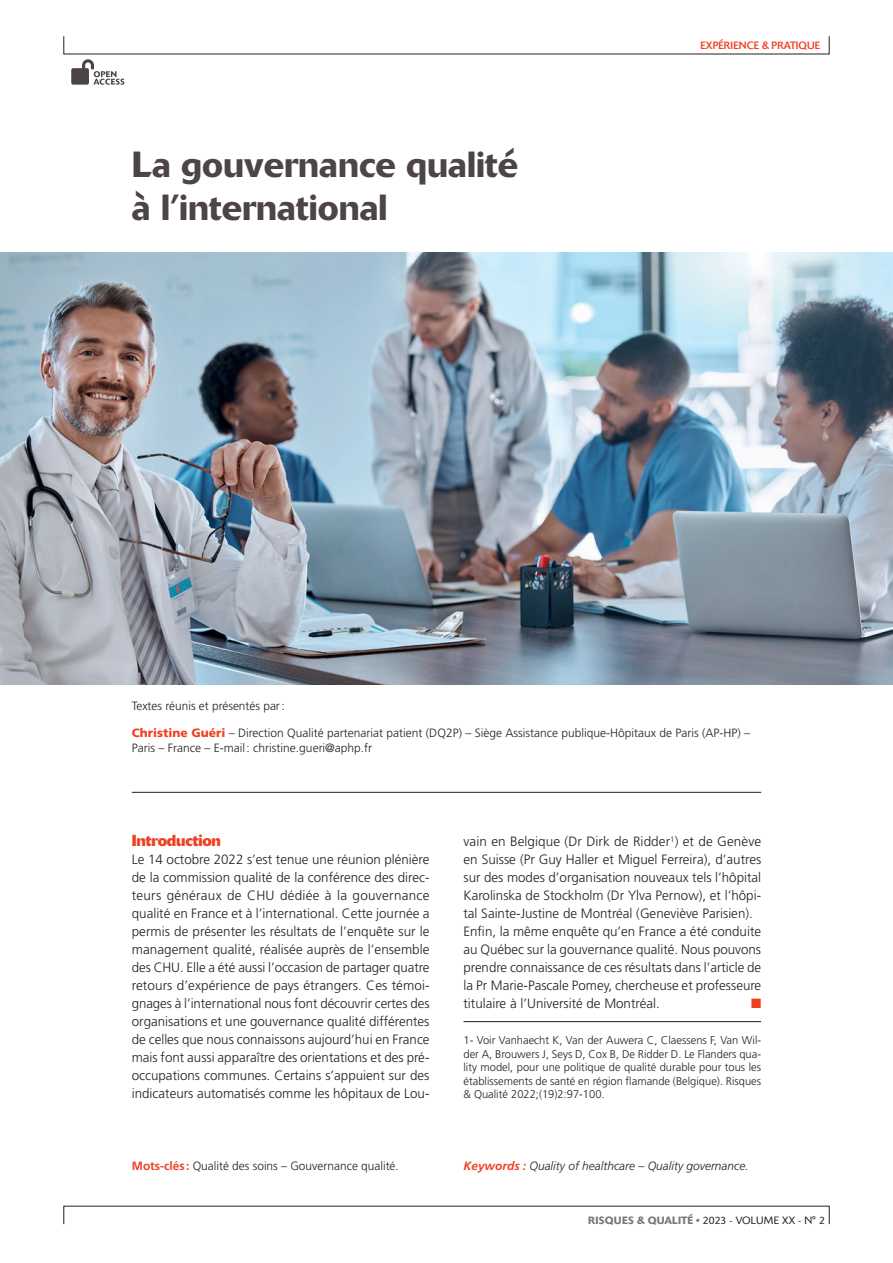
<style>
.page{position:relative;width:893px;height:1263px;background:#fff}
.page>*{position:absolute;margin:0;border:0;box-sizing:border-box;transform-origin:0 0}
.t1{font:500 36px/43.2px "Delta";color:#4d4447}
.t2{font:700 15.75px "Delta";letter-spacing:-.01em;color:#ef4122}
.t3{font:300 13.5px/18px "Frutiger LT Std";color:#231f20;text-align:justify}
.t4{font:13.5px "Zapf Dingbats Std";color:#ef4122}
.t5{font:300 12px/14.4px "Frutiger LT Std";color:#231f20}
.t6{font:italic 300 12px "Frutiger LT Std";color:#231f20}
.t7{font:300 11.25px/13.5px "Frutiger LT Std";color:#231f20;text-align:justify}
.t8{font:300 10.5px "Delta";color:#231f20}
.t9{font:10.5px "Delta";letter-spacing:.01em;color:#ef4122}
.s1{font-weight:900;color:#ef4122}
.s2{font-weight:700;color:#ef4122}
.s3{font-weight:500;color:#76787b}
</style>
<div class="page">
<img style="left:0;top:252px;width:893px;height:432px">
<svg style="left:71px;top:59px;width:53px;height:26px"></svg>
<hr style="left:463px;top:1021px;width:298px;height:1px;background:#231f20">
<hr style="left:132px;top:792px;width:629px;height:1px;background:#231f20">
<h1 class="t1" style="left:132px;top:143px;width:388px">La gouvernance qualité à l’international</h1>
<p class="t9" style="left:701px;top:39px;width:121px">EXPÉRIENCE &amp; PRATIQUE</p>
<p class="t5" style="left:132px;top:699px;width:154px">Textes réunis et présentés par:</p>
<p class="t5" style="left:132px;top:726px;width:620px"><span class="s1">Christine Guéri</span> – Direction Qualité partenariat patient (DQ2P) – Siège Assistance publique-Hôpitaux de Paris (AP-HP) –<br>Paris – France – E-mail: christine.gueri@aphp.fr</p>
<p class="t2" style="left:132px;top:830px;width:91px">Introduction</p>
<p class="t3" style="left:132px;top:851px;width:299px">Le 14 octobre 2022 s’est tenue une réunion plénière de la commission qualité de la conférence des direc&shy;teurs généraux de CHU dédiée à la gouvernance qualité en France et à l’international. Cette journée a permis de présenter les résultats de l’enquête sur le management qualité, réalisée auprès de l’ensemble des CHU. Elle a été aussi l’occasion de partager quatre retours d’expérience de pays étrangers. Ces témoi&shy;gnages à l’international nous font découvrir certes des organisations et une gouvernance qualité différentes de celles que nous connaissons aujourd’hui en France mais font aussi apparaître des orientations et des pré&shy;occupations communes. Certains s’appuient sur des indicateurs automatisés comme les hôpitaux de Lou-</p>
<p class="t3" style="left:463px;top:833px;width:299px;text-align:left">vain en Belgique (Dr Dirk de Ridder<sup>1</sup>) et de Genève en Suisse (Pr Guy Haller et Miguel Ferreira), d’autres sur des modes d’organisation nouveaux tels l’hôpital Karolinska de Stockholm (Dr Ylva Pernow), et l’hôpi&shy;tal Sainte-Justine de Montréal (Geneviève Parisien).<br>Enfin, la même enquête qu’en France a été conduite au Québec sur la gouvernance qualité. Nous pouvons prendre connaissance de ces résultats dans l’article de la Pr Marie-Pascale Pomey, chercheuse et professeure titulaire à l’Université de Montréal.</p>
<p class="t4" style="left:751px;top:997px;width:12px">■</p>
<p class="t7" style="left:463px;top:1034px;width:299px">1- Voir Vanhaecht K, Van der Auwera C, Claessens F, Van Wil&shy;der A, Brouwers J, Seys D, Cox B, De Ridder D. Le Flanders qua&shy;lity model, pour une politique de qualité durable pour tous les établissements de santé en région flamande (Belgique). Risques &amp; Qualité 2022;(19)2:97-100.</p>
<p class="t5" style="left:132px;top:1159px;width:269px"><span class="s2">Mots-clés :</span> Qualité des soins – Gouvernance qualité.</p>
<p class="t6" style="left:463px;top:1159px;width:287px"><span class="s2">Keywords :</span> Quality of healthcare – Quality governance.</p>
<p class="t8" style="left:588px;top:1214px;width:238px"><span class="s3">RISQUES &amp; QUALITÉ •</span> 2023 - VOLUME XX - N° 2</p>
</div>
